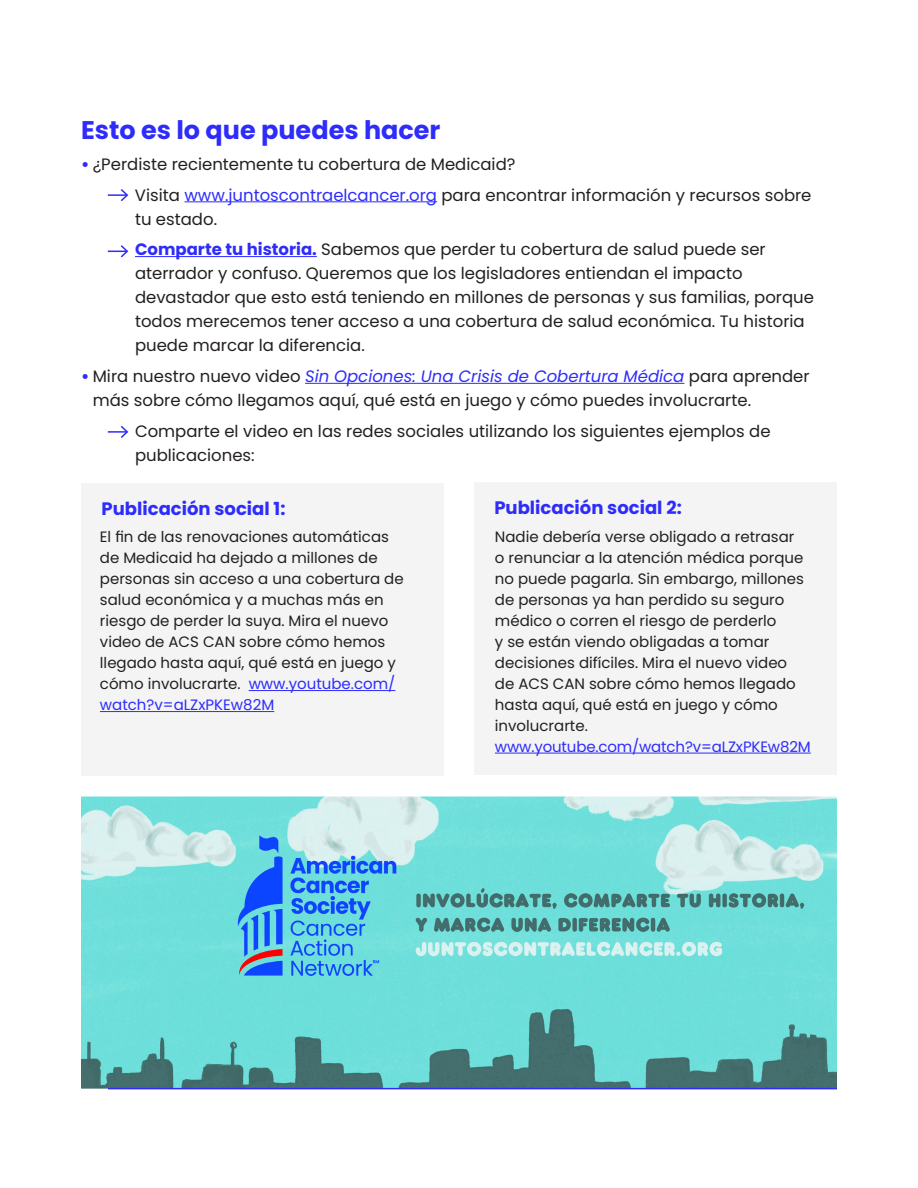
<style>
.page{position:relative;width:918px;height:1188px;background:#fff}
.page>*{position:absolute;margin:0;border:0;box-sizing:border-box;transform-origin:0 0}
.t1{font:700 25.5px "Poppins";color:#2e2cfb}
.t2{font:700 18px "Poppins";color:#2e2cfb}
.t3{font:16.5px/24px "Poppins";color:#231f20}
.t4{font:15px/21px "Poppins";color:#231f20}
.t5{font:15px "Poppins";letter-spacing:-.01em;color:#2e2cfb}
.s1{font-weight:700;color:#2e2cfb}
.s2{color:#2e2cfb}
.s3{font-style:italic;color:#2e2cfb}
</style>
<div class="page">
<img style="left:81px;top:796px;width:756px;height:293px">
<div style="left:81px;top:483px;width:363px;height:292px;background:#f4f4f4"></div>
<div style="left:474px;top:483px;width:363px;height:292px;background:#f4f4f4"></div>
<hr style="left:108px;top:1088px;width:729px;height:1px;background:#2e2cfb">
<hr style="left:249px;top:690px;width:146px;height:1px;background:#2e2cfb">
<hr style="left:100px;top:711px;width:174px;height:1px;background:#2e2cfb">
<hr style="left:495px;top:753px;width:316px;height:1px;background:#2e2cfb">
<hr style="left:184px;top:201px;width:253px;height:1px;background:#2e2cfb">
<hr style="left:135px;top:256px;width:182px;height:1px;background:#2e2cfb">
<hr style="left:305px;top:383px;width:379px;height:1px;background:#2e2cfb">
<svg style="left:108px;top:189px;width:21px;height:13px"></svg>
<svg style="left:108px;top:245px;width:21px;height:13px"></svg>
<svg style="left:108px;top:425px;width:21px;height:13px"></svg>
<p class="t1" style="left:81px;top:115px;width:361px">Esto es lo que puedes hacer</p>
<p class="t3" style="left:81px;top:152px;width:436px"><span class="s1">•</span> ¿Perdiste recientemente tu cobertura de Medicaid?</p>
<p class="t3" style="left:135px;top:183px;width:678px">Visita <span class="s2">www.juntoscontraelcancer.org</span> para encontrar información y recursos sobre tu estado.</p>
<p class="t3" style="left:135px;top:238px;width:681px"><span class="s1">Comparte tu historia.</span> Sabemos que perder tu cobertura de salud puede ser aterrador y confuso. Queremos que los legisladores entiendan el impacto devastador que esto está teniendo en millones de personas y sus familias, porque todos merecemos tener acceso a una cobertura de salud económica. Tu historia puede marcar la diferencia.</p>
<p class="t3" style="left:93px;top:364px;width:718px;text-indent:-12px"><span class="s1">•</span> Mira nuestro nuevo video <span class="s3">Sin Opciones: Una Crisis de Cobertura Médica</span> para aprender más sobre cómo llegamos aquí, qué está en juego y cómo puedes involucrarte.</p>
<p class="t3" style="left:135px;top:419px;width:637px">Comparte el video en las redes sociales utilizando los siguientes ejemplos de publicaciones:</p>
<p class="t2" style="left:102px;top:498px;width:185px">Publicación social 1:</p>
<p class="t2" style="left:494px;top:497px;width:189px">Publicación social 2:</p>
<p class="t4" style="left:100px;top:527px;width:305px">El fin de las renovaciones automáticas de Medicaid ha dejado a millones de personas sin acceso a una cobertura de salud económica y a muchas más en riesgo de perder la suya. Mira el nuevo video de ACS CAN sobre cómo hemos llegado hasta aquí, qué está en juego y cómo involucrarte. <span class="s2">www.youtube.com/ watch?v=aLZxPKEw82M</span></p>
<p class="t4" style="left:495px;top:526px;width:311px">Nadie debería verse obligado a retrasar o renunciar a la atención médica porque no puede pagarla. Sin embargo, millones de personas ya han perdido su seguro médico o corren el riesgo de perderlo<br>y se están viendo obligadas a tomar decisiones difíciles. Mira el nuevo video de ACS CAN sobre cómo hemos llegado hasta aquí, qué está en juego y cómo involucrarte.</p>
<p class="t5" style="left:495px;top:738px;width:317px">www.youtube.com/watch?v=aLZxPKEw82M</p>
</div>
